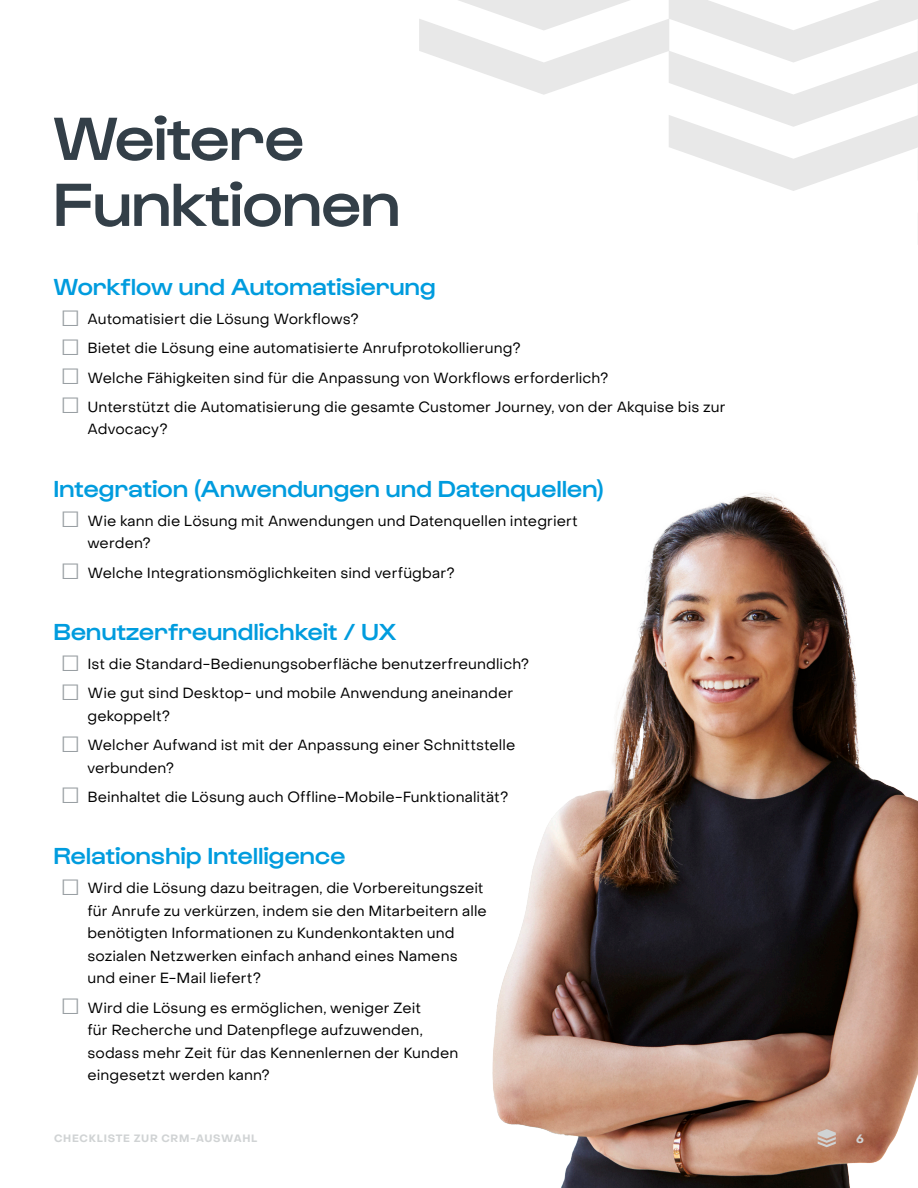
<style>
.page{position:relative;width:918px;height:1188px;background:#fff}
.page>*{position:absolute;margin:0;border:0;box-sizing:border-box;transform-origin:0 0}
.Chapter_-_Title{font:500 63px/66px "Gustavo";color:#333f48}
.Body_-_Header{font:500 24px "Gustavo";letter-spacing:.015em;color:#009cde}
.t1{font:14.7px/22.5px "Object Sans";letter-spacing:.01em;color:#000}
.t2{font:700 12px "Object Sans";color:#d0d3d4}
.t3{font:700 10.5px "Object Sans";letter-spacing:.065em;color:#d0d3d4}
.s1{font-family:"Arial";font-size:33px;color:#999fa3}
</style>
<div class="page">
<svg style="left:419px;top:0;width:499px;height:191px"></svg>
<hr style="left:917px;top:213px;width:1px;height:32px;background:#e8e8e8">
<img style="left:492px;top:492px;width:426px;height:696px">
<svg style="left:818px;top:1129px;width:18px;height:18px"></svg>
<p class="Chapter_-_Title" style="left:54px;top:108px;width:348px">Weitere<br>Funktionen</p>
<p class="Body_-_Header" style="left:54px;top:273px;width:383px">Workflow und Automatisierung</p>
<p class="t1" style="left:60px;top:308px;width:300px"><span class="s1">□</span> Automatisiert die Lösung Workflows?</p>
<p class="t1" style="left:60px;top:337px;width:462px"><span class="s1">□</span> Bietet die Lösung eine automatisierte Anrufprotokollierung?</p>
<p class="t1" style="left:60px;top:366px;width:549px"><span class="s1">□</span> Welche Fähigkeiten sind für die Anpassung von Workflows erforderlich?</p>
<p class="t1" style="left:87px;top:396px;width:640px;text-indent:-27px"><span class="s1">□</span> Unterstützt die Automatisierung die gesamte Customer Journey, von der Akquise bis zur<br>Advocacy?</p>
<p class="Body_-_Header" style="left:54px;top:475px;width:552px">Integration (Anwendungen und Datenquellen)</p>
<p class="t1" style="left:87px;top:510px;width:492px;text-indent:-27px"><span class="s1">□</span> Wie kann die Lösung mit Anwendungen und Datenquellen integriert werden?</p>
<p class="t1" style="left:60px;top:561px;width:396px"><span class="s1">□</span> Welche Integrationsmöglichkeiten sind verfügbar?</p>
<p class="Body_-_Header" style="left:54px;top:618px;width:344px">Benutzerfreundlichkeit / UX</p>
<p class="t1" style="left:60px;top:653px;width:470px"><span class="s1">□</span> Ist die Standard-Bedienungsoberfläche benutzerfreundlich?</p>
<p class="t1" style="left:87px;top:682px;width:427px;text-indent:-27px"><span class="s1">□</span> Wie gut sind Desktop- und mobile Anwendung aneinander gekoppelt?</p>
<p class="t1" style="left:87px;top:734px;width:429px;text-indent:-27px"><span class="s1">□</span> Welcher Aufwand ist mit der Anpassung einer Schnittstelle verbunden?</p>
<p class="t1" style="left:60px;top:786px;width:449px"><span class="s1">□</span> Beinhaltet die Lösung auch Offline-Mobile-Funktionalität?</p>
<p class="Body_-_Header" style="left:54px;top:842px;width:293px">Relationship Intelligence</p>
<p class="t1" style="left:87px;top:877px;width:401px;text-indent:-27px"><span class="s1">□</span> Wird die Lösung dazu beitragen, die Vorbereitungszeit für Anrufe zu verkürzen, indem sie den Mitarbeitern alle benötigten Informationen zu Kundenkontakten und sozialen Netzwerken einfach anhand eines Namens und einer E-Mail liefert?</p>
<p class="t1" style="left:87px;top:996px;width:372px;text-indent:-27px"><span class="s1">□</span> Wird die Lösung es ermöglichen, weniger Zeit<br>für Recherche und Datenpflege aufzuwenden, sodass mehr Zeit für das Kennenlernen der Kunden eingesetzt werden kann?</p>
<p class="t3" style="left:54px;top:1132px;width:205px">CHECKLISTE ZUR CRM-AUSWAHL</p>
<p class="t2" style="left:856px;top:1131px;width:9px">6</p>
</div>
